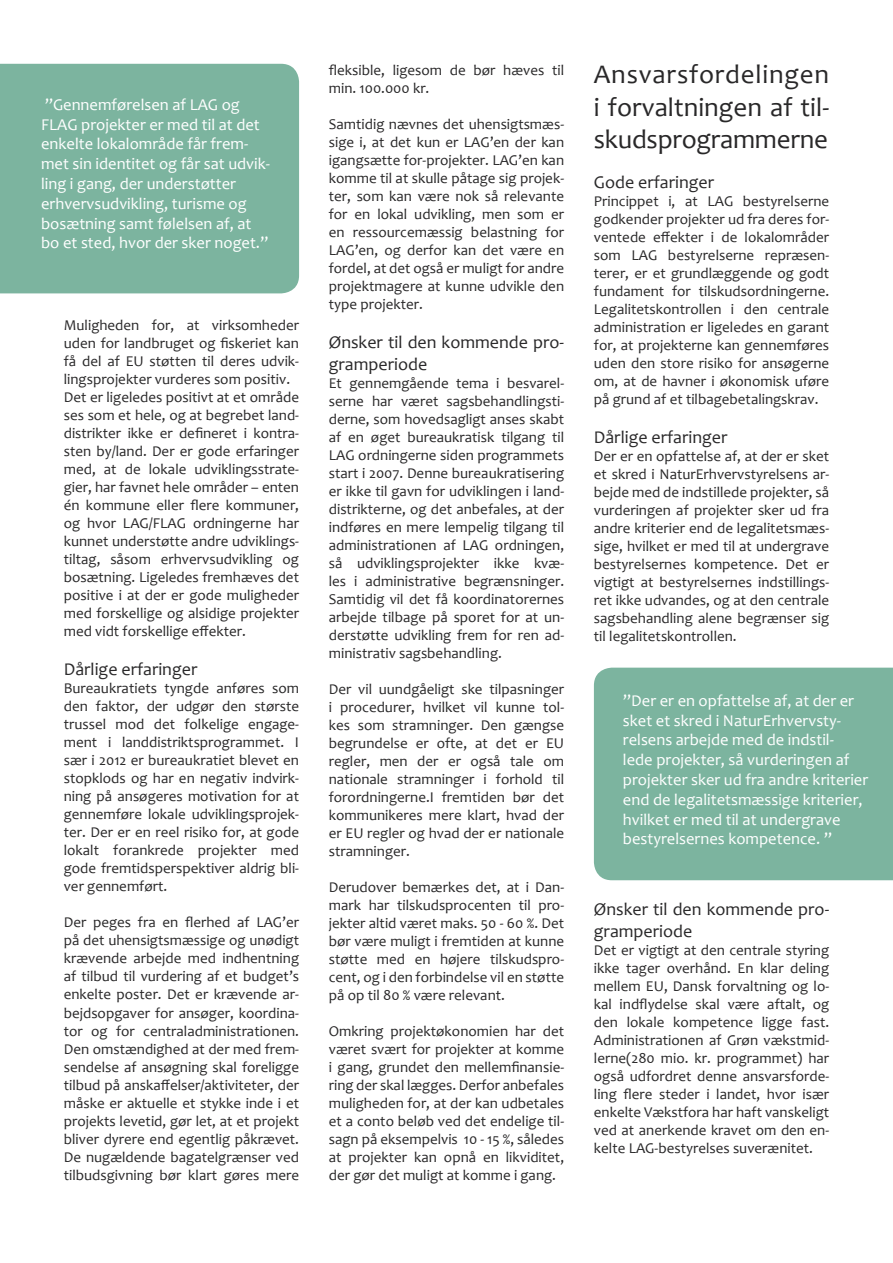
<style>
.page{position:relative;width:893px;height:1263px;background:#fff}
.page>*{position:absolute;margin:0;border:0;box-sizing:border-box;transform-origin:0 0}
.t1{font:27px/32.4px "Candara";color:#292829;text-align:justify}
.t2{font:18px/21.6px "Candara";color:#292829}
.t3{font:16.5px/19.8px "Candara";color:#fff}
.t4{font:15px/18px "Candara";color:#292829;text-align:justify}
</style>
<div class="page">
<div style="left:0;top:64px;width:299px;height:229px;background:#7cb49f"></div>
<div style="left:594px;top:668px;width:299px;height:212px;background:#7cb49f"></div>
<p class="t3" style="left:41px;top:94px;width:230px">”Gennemførelsen af LAG og<br>FLAG projekter er med til at det enkelte lokalområde får frem&shy;met sin identitet og får sat udvik&shy;ling i gang, der understøtter erhvervsudvikling, turisme og bosætning samt følelsen af, at bo et sted, hvor der sker noget.”</p>
<p class="t4" style="left:64px;top:316px;width:237px;text-align:left">Muligheden for, at virksomheder uden for landbruget og fiskeriet kan få del af EU støtten til deres udvik&shy;lingsprojekter vurderes som positiv.<br>Det er ligeledes positivt at et område ses som et hele, og at begrebet land&shy;distrikter ikke er defineret i kontra&shy;sten by/land. Der er gode erfaringer med, at de lokale udviklingsstrate&shy;gier, har favnet hele områder – enten én kommune eller flere kommuner, og hvor LAG/FLAG ordningerne har kunnet understøtte andre udviklings&shy;tiltag, såsom erhvervsudvikling og bosætning. Ligeledes fremhæves det positive i at der er gode muligheder med forskellige og alsidige projekter med vidt forskellige effekter.</p>
<p class="t2" style="left:64px;top:659px;width:135px">Dårlige erfaringer</p>
<p class="t4" style="left:64px;top:679px;width:237px">Bureaukratiets tyngde anføres som den faktor, der udgør den største trussel mod det folkelige engage&shy;ment i landdistriktsprogrammet. I sær i 2012 er bureaukratiet blevet en stopklods og har en negativ indvirk&shy;ning på ansøgeres motivation for at gennemføre lokale udviklingsprojek&shy;ter. Der er en reel risiko for, at gode lokalt forankrede projekter med gode fremtidsperspektiver aldrig bli&shy;ver gennemført.</p>
<p class="t4" style="left:64px;top:913px;width:237px">Der peges fra en flerhed af LAG’er på det uhensigtsmæssige og unødigt krævende arbejde med indhentning af tilbud til vurdering af et budget’s enkelte poster. Det er krævende ar&shy;bejdsopgaver for ansøger, koordina&shy;tor og for centraladministrationen.<br>Den omstændighed at der med frem&shy;sendelse af ansøgning skal foreligge tilbud på anskaffelser/aktiviteter, der måske er aktuelle et stykke inde i et projekts levetid, gør let, at et projekt bliver dyrere end egentlig påkrævet.<br>De nugældende bagatelgrænser ved tilbudsgivning bør klart gøres mere</p>
<p class="t4" style="left:329px;top:61px;width:237px">fleksible, ligesom de bør hæves til min. 100.000 kr.</p>
<p class="t4" style="left:329px;top:115px;width:237px">Samtidig nævnes det uhensigtsmæs&shy;sige i, at det kun er LAG’en der kan igangsætte for-projekter. LAG’en kan komme til at skulle påtage sig projek&shy;ter, som kan være nok så relevante for en lokal udvikling, men som er en ressourcemæssig belastning for LAG’en, og derfor kan det være en fordel, at det også er muligt for andre projektmagere at kunne udvikle den type projekter.</p>
<p class="t2" style="left:329px;top:331px;width:237px">Ønsker til den kommende pro&shy;gramperiode</p>
<p class="t4" style="left:329px;top:374px;width:237px">Et gennemgående tema i besvarel&shy;serne har været sagsbehandlingsti&shy;derne, som hovedsagligt anses skabt af en øget bureaukratisk tilgang til LAG ordningerne siden programmets start i 2007. Denne bureaukratisering er ikke til gavn for udviklingen i land&shy;distrikterne, og det anbefales, at der indføres en mere lempelig tilgang til administrationen af LAG ordningen, så udviklingsprojekter ikke kvæ&shy;les i administrative begrænsninger.<br>Samtidig vil det få koordinatorernes arbejde tilbage på sporet for at un&shy;derstøtte udvikling frem for ren ad&shy;ministrativ sagsbehandling.</p>
<p class="t4" style="left:329px;top:680px;width:237px">Der vil uundgåeligt ske tilpasninger i procedurer, hvilket vil kunne tol&shy;kes som stramninger. Den gængse begrundelse er ofte, at det er EU regler, men der er også tale om nationale stramninger i forhold til forordningerne.I fremtiden bør det kommunikeres mere klart, hvad der er EU regler og hvad der er nationale stramninger.</p>
<p class="t4" style="left:329px;top:878px;width:237px">Derudover bemærkes det, at i Dan&shy;mark har tilskudsprocenten til pro&shy;jekter altid været maks. 50 - 60 %. Det bør være muligt i fremtiden at kunne støtte med en højere tilskudspro&shy;cent, og i den forbindelse vil en støtte på op til 80 % være relevant.</p>
<p class="t4" style="left:329px;top:1022px;width:237px">Omkring projektøkonomien har det været svært for projekter at komme i gang, grundet den mellemfinansie&shy;ring der skal lægges. Derfor anbefales muligheden for, at der kan udbetales et a conto beløb ved det endelige til&shy;sagn på eksempelvis 10 - 15 %, således at projekter kan opnå en likviditet, der gør det muligt at komme i gang.</p>
<h1 class="t1" style="left:594px;top:58px;width:237px">Ansvarsfordelingen i forvaltningen af til&shy;skudsprogrammerne</h1>
<p class="t2" style="left:594px;top:171px;width:122px">Gode erfaringer</p>
<p class="t4" style="left:594px;top:192px;width:237px">Princippet i, at LAG bestyrelserne godkender projekter ud fra deres for&shy;ventede effekter i de lokalområder som LAG bestyrelserne repræsen&shy;terer, er et grundlæggende og godt fundament for tilskudsordningerne.<br>Legalitetskontrollen i den centrale administration er ligeledes en garant for, at projekterne kan gennemføres uden den store risiko for ansøgerne om, at de havner i økonomisk uføre på grund af et tilbagebetalingskrav.</p>
<p class="t2" style="left:594px;top:427px;width:135px">Dårlige erfaringer</p>
<p class="t4" style="left:594px;top:447px;width:237px">Der er en opfattelse af, at der er sket et skred i NaturErhvervstyrelsens ar&shy;bejde med de indstillede projekter, så vurderingen af projekter sker ud fra andre kriterier end de legalitetsmæs&shy;sige, hvilket er med til at undergrave bestyrelsernes kompetence. Det er vigtigt at bestyrelsernes indstillings&shy;ret ikke udvandes, og at den centrale sagsbehandling alene begrænser sig til legalitetskontrollen.</p>
<p class="t3" style="left:623px;top:690px;width:247px">”Der er en opfattelse af, at der er sket et skred i NaturErhvervsty&shy;relsens arbejde med de indstil-<br>lede projekter, så vurderingen af projekter sker ud fra andre kriterier end de legalitetsmæssige kriterier, hvilket er med til at undergrave bestyrelsernes kompetence. ”</p>
<p class="t2" style="left:594px;top:898px;width:237px">Ønsker til den kommende pro&shy;gramperiode</p>
<p class="t4" style="left:594px;top:941px;width:237px">Det er vigtigt at den centrale styring ikke tager overhånd. En klar deling mellem EU, Dansk forvaltning og lo&shy;kal indflydelse skal være aftalt, og den lokale kompetence ligge fast.<br>Administrationen af Grøn vækstmid&shy;lerne(280 mio. kr. programmet) har også udfordret denne ansvarsforde&shy;ling flere steder i landet, hvor især enkelte Vækstfora har haft vanskeligt ved at anerkende kravet om den en&shy;kelte LAG-bestyrelses suverænitet.</p>
</div>
